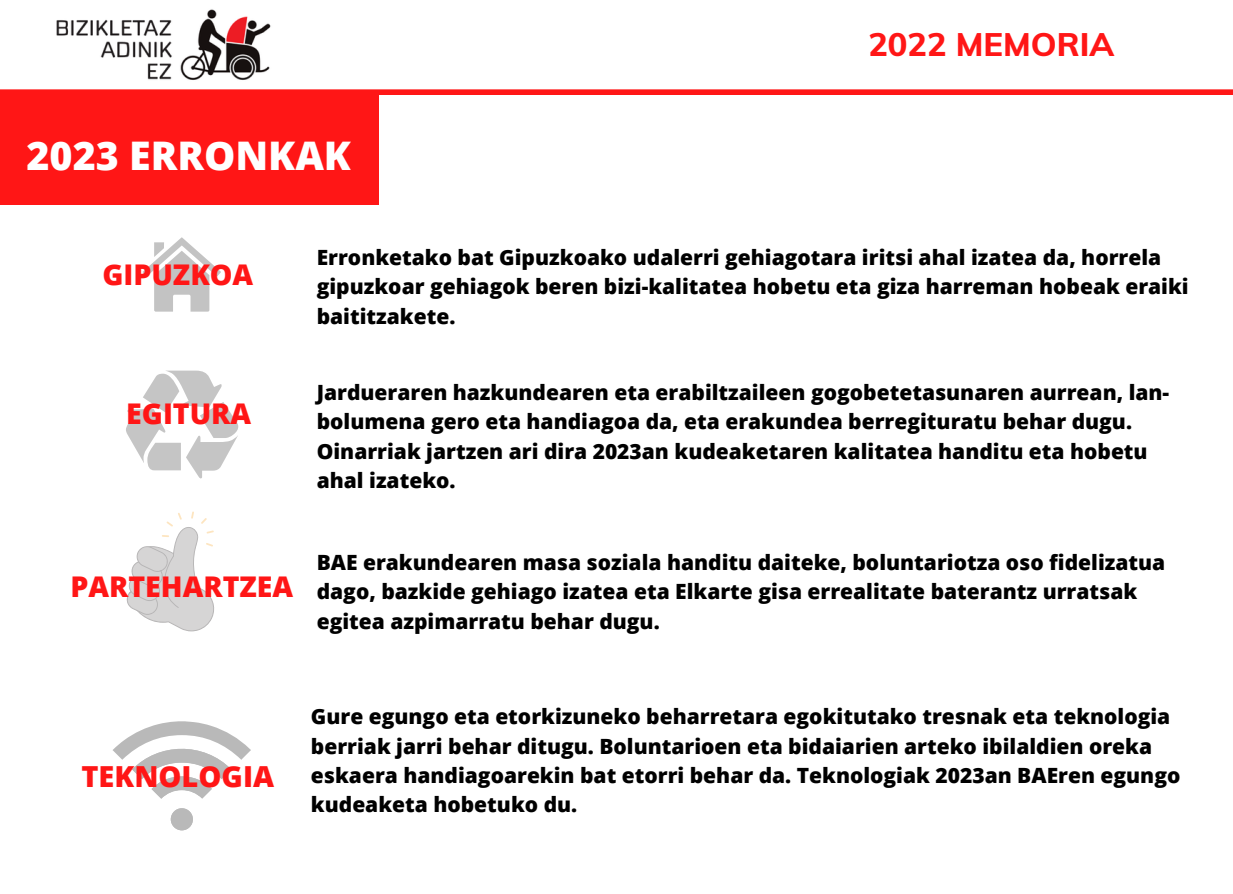
<style>
.page{position:relative;width:1233px;height:894px;background:#fff}
.page>*{position:absolute;margin:0;border:0;box-sizing:border-box;transform-origin:0 0}
.t1{font:800 39.45px "Open Sans";color:#fff}
.t2{font:800 32.55px "Muli";color:#ff1616}
.t3{font:800 28.95px "Open Sans";color:#ff1616}
.t4{font:800 28.5px "Open Sans";color:#ff1616}
.t5{font:800 21px/29.2px "Open Sans";color:#000}
</style>
<div class="page">
<img style="left:56px;top:9px;width:215px;height:71px">
<div style="left:0;top:89px;width:1233px;height:6px;background:#ff1616"></div>
<div style="left:0;top:92px;width:378px;height:113px;background:#ff1616"></div>
<svg style="left:142px;top:237px;width:79px;height:74px"></svg>
<svg style="left:126px;top:370px;width:112px;height:108px"></svg>
<svg style="left:126px;top:511px;width:88px;height:120px"></svg>
<svg style="left:113px;top:721px;width:138px;height:109px"></svg>
<div style="left:171px;top:808px;width:22px;height:22px;background:#b9b9b9;border-radius:50%"></div>
<h1 class="t1" style="left:27px;top:127px;width:326px">2023 ERRONKAK</h1>
<h2 class="t2" style="left:868px;top:23px;width:247px">2022 MEMORIA</h2>
<h3 class="t4" style="left:102px;top:254px;width:152px">GIPUZKOA</h3>
<h3 class="t4" style="left:126px;top:393px;width:127px">EGITURA</h3>
<p class="t5" style="left:317px;top:242px;width:874px">Erronketako bat Gipuzkoako udalerri gehiagotara iritsi ahal izatea da, horrela gipuzkoar gehiagok beren bizi-kalitatea hobetu eta giza harreman hobeak eraiki baititzakete.</p>
<p class="t5" style="left:317px;top:377px;width:854px">Jardueraren hazkundearen eta erabiltzaileen gogobetetasunaren aurrean, lan&shy;bolumena gero eta handiagoa da, eta erakundea berregituratu behar dugu.<br>Oinarriak jartzen ari dira 2023an kudeaketaren kalitatea handitu eta hobetu ahal izateko.</p>
<h3 class="t4" style="left:70px;top:566px;width:224px">PARTEHARTZEA</h3>
<p class="t5" style="left:317px;top:547px;width:850px">BAE erakundearen masa soziala handitu daiteke, boluntariotza oso fidelizatua dago, bazkide gehiago izatea eta Elkarte gisa errealitate baterantz urratsak egitea azpimarratu behar dugu.</p>
<h3 class="t3" style="left:82px;top:755px;width:194px">TEKNOLOGIA</h3>
<p class="t5" style="left:311px;top:701px;width:871px">Gure egungo eta etorkizuneko beharretara egokitutako tresnak eta teknologia berriak jarri behar ditugu. Boluntarioen eta bidaiarien arteko ibilaldien oreka eskaera handiagoarekin bat etorri behar da. Teknologiak 2023an BAEren egungo kudeaketa hobetuko du.</p>
</div>
